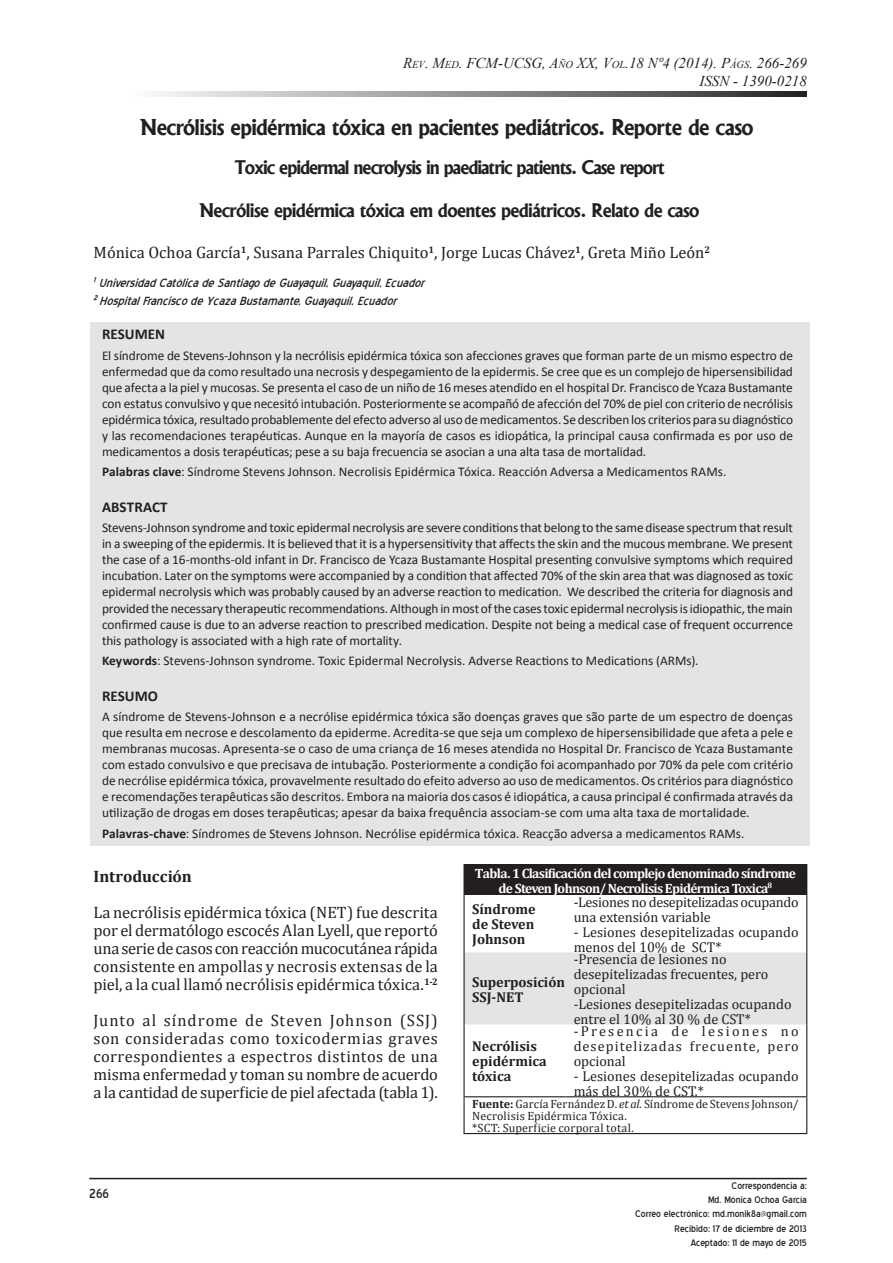
<style>
.page{position:relative;width:893px;height:1263px;background:#fff}
.page>*{position:absolute;margin:0;border:0;box-sizing:border-box;transform-origin:0 0}
.t1{font:700 21px "Albertus";letter-spacing:-.025em;color:#231f20}
.t2{font:700 18px "Albertus";letter-spacing:-.03em;color:#231f20}
.t3{font:700 18px "Albertus";letter-spacing:-.05em;color:#231f20}
.t4{font:16.5px/18px "Cambria";color:#231f20;text-align:justify}
.t5{font:700 16.5px "Cambria";color:#231f20}
.t6{font:16.5px "Blue Highway";color:#231f20}
.t7{font:italic 15px/18px "Blue Highway";color:#231f20}
.t8{font:italic 15px/18px "Times New Roman";color:#231f20;text-align:right}
.t9{font:700 15px "Calibri";color:#231f20}
.t10{font:14.25px/15px "Cambria";color:#231f20}
.t11{font:700 14.25px/15px "Cambria";color:#231f20}
.t12{font:14.25px/15px "Cambria";letter-spacing:-.02em;color:#231f20}
.t13{font:700 13.5px/15px "Cambria";letter-spacing:-.05em;color:#fff;text-align:center}
.t14{font:13.35px/16px "Calibri";color:#231f20;text-align:justify}
.t15{font:12px/14.4px "Blue Highway";color:#231f20;text-align:right}
.t16{font:12px/12px "Cambria";letter-spacing:.01em;color:#231f20}
.s1{font-size:10.5px}
.s2{font-weight:700}
.s3{font-style:italic}
</style>
<div class="page">
<svg style="left:156px;top:91px;width:651px;height:6px;background:#8c8d8f"></svg>
<hr style="left:89px;top:1178px;width:718px;height:1px;background:#231f20">
<div style="left:90px;top:323px;width:720px;height:523px;background:#e3e5e3"></div>
<div style="left:464px;top:865px;width:343px;height:30px;background:#231f20"></div>
<svg style="left:465px;top:1024px;width:341px;height:74px"></svg>
<div style="left:465px;top:952px;width:341px;height:72px;background:#e3e5e3"></div>
<hr style="left:463px;top:864px;width:103px;height:1px;background:#231f20">
<hr style="left:463px;top:865px;width:2px;height:30px;background:#231f20">
<hr style="left:566px;top:864px;width:241px;height:1px;background:#231f20">
<hr style="left:463px;top:895px;width:2px;height:57px;background:#231f20">
<hr style="left:806px;top:895px;width:1px;height:57px;background:#231f20">
<hr style="left:463px;top:952px;width:2px;height:72px;background:#231f20">
<hr style="left:806px;top:952px;width:1px;height:72px;background:#231f20">
<hr style="left:463px;top:1024px;width:2px;height:72px;background:#231f20">
<hr style="left:806px;top:1024px;width:1px;height:72px;background:#231f20">
<hr style="left:463px;top:1096px;width:103px;height:1px;background:#231f20">
<hr style="left:463px;top:1097px;width:2px;height:36px;background:#231f20">
<hr style="left:566px;top:1096px;width:241px;height:1px;background:#231f20">
<hr style="left:806px;top:1097px;width:1px;height:36px;background:#231f20">
<hr style="left:463px;top:1133px;width:103px;height:1px;background:#231f20">
<hr style="left:566px;top:1133px;width:241px;height:1px;background:#231f20">
<p class="t8" style="left:403px;top:53px;width:405px">R<span class="s1">EV</span>. M<span class="s1">ED</span>. FCM-UCSG, A<span class="s1">ÑO</span> XX, V<span class="s1">OL</span>.18 Nº4 (2014). P<span class="s1">ÁGS</span>. 266-269<br>ISSN - 1390-0218</p>
<h1 class="t1" style="left:140px;top:114px;width:615px">Necrólisis epidérmica tóxica en pacientes pediátricos. Reporte de caso</h1>
<h2 class="t3" style="left:235px;top:156px;width:432px">Toxic epidermal necrolysis in paediatric patients. Case report</h2>
<h2 class="t2" style="left:199px;top:199px;width:502px">Necrólise epidérmica tóxica em doentes pediátricos. Relato de caso</h2>
<p class="t4" style="left:94px;top:244px;width:618px">Mónica Ochoa García<sup>1</sup>, Susana Parrales Chiquito<sup>1</sup>, Jorge Lucas Chávez<sup>1</sup>, Greta Miño León<sup>2</sup></p>
<p class="t7" style="left:94px;top:274px;width:336px"><sup>1</sup> UniversidadCatólicadeSantiagodeGuayaquil,Guayaquil,Ecuador<br><sup>2</sup>HospitalFranciscodeYcazaBustamante,Guayaquil,Ecuador</p>
<p class="t9" style="left:102px;top:325px;width:64px">RESUMEN</p>
<p class="t14" style="left:102px;top:347px;width:693px">El síndrome de Stevens-Johnson y la necrólisis epidérmica tóxica son afecciones graves que forman parte de un mismo espectro de enfermedad que da como resultado una necrosis y despegamiento de la epidermis. Se cree que es un complejo de hipersensibilidad que afecta a la piel y mucosas. Se presenta el caso de un niño de 16 meses atendido en el hospital Dr. Francisco de Ycaza Bustamante con estatus convulsivo y que necesitó intubación. Posteriormente se acompañó de afección del 70% de piel con criterio de necrólisis epidérmica tóxica, resultado probablemente del efecto adverso al uso de medicamentos. Se describen los criterios para su diagnóstico y las recomendaciones terapéuticas. Aunque en la mayoría de casos es idiopática, la principal causa confirmada es por uso de medicamentos a dosis terapéuticas; pese a su baja frecuencia se asocian a una alta tasa de mortalidad.</p>
<p class="t14" style="left:102px;top:464px;width:626px"><span class="s2">Palabras clave</span>: Síndrome Stevens Johnson. Necrolisis Epidérmica Tóxica. Reacción Adversa a Medicamentos RAMs.</p>
<p class="t9" style="left:102px;top:498px;width:67px">ABSTRACT</p>
<p class="t14" style="left:102px;top:520px;width:693px">Stevens-Johnson syndrome and toxic epidermal necrolysis are severe conditions that belong to the same disease spectrum that result in a sweeping of the epidermis. It is believed that it is a hypersensitivity that affects the skin and the mucous membrane. We present the case of a 16-months-old infant in Dr. Francisco de Ycaza Bustamante Hospital presenting convulsive symptoms which required incubation. Later on the symptoms were accompanied by a condition that affected 70% of the skin area that was diagnosed as toxic epidermal necrolysis which was probably caused by an adverse reaction to medication. We described the criteria for diagnosis and provided the necessary therapeutic recommendations. Although in most of the cases toxic epidermal necrolysis is idiopathic, the main confirmed cause is due to an adverse reaction to prescribed medication. Despite not being a medical case of frequent occurrence this pathology is associated with a high rate of mortality.</p>
<p class="t14" style="left:102px;top:652px;width:598px"><span class="s2">Keywords</span>: Stevens-Johnson syndrome. Toxic Epidermal Necrolysis. Adverse Reactions to Medications (ARMs).</p>
<p class="t9" style="left:102px;top:686px;width:57px">RESUMO</p>
<p class="t14" style="left:102px;top:709px;width:693px">A síndrome de Stevens-Johnson e a necrólise epidérmica tóxica são doenças graves que são parte de um espectro de doenças que resulta em necrose e descolamento da epiderme. Acredita-se que seja um complexo de hipersensibilidade que afeta a pele e membranas mucosas. Apresenta-se o caso de uma criança de 16 meses atendida no Hospital Dr. Francisco de Ycaza Bustamante com estado convulsivo e que precisava de intubação. Posteriormente a condição foi acompanhado por 70% da pele com critério de necrólise epidérmica tóxica, provavelmente resultado do efeito adverso ao uso de medicamentos. Os critérios para diagnóstico e recomendações terapêuticas são descritos. Embora na maioria dos casos é idiopática, a causa principal é confirmada através da utilização de drogas em doses terapêuticas; apesar da baixa frequência associam-se com uma alta taxa de mortalidade.</p>
<p class="t14" style="left:102px;top:825px;width:644px"><span class="s2">Palavras-chave</span>: Síndromes de Stevens Johnson. Necrólise epidérmica tóxica. Reacção adversa a medicamentos RAMs.</p>
<p class="t5" style="left:94px;top:865px;width:100px">Introducción</p>
<p class="t4" style="left:94px;top:903px;width:346px">La necrólisis epidérmica tóxica (NET) fue descrita por el dermatólogo escocés Alan Lyell, que reportó una serie de casos con reacción mucocutánea rápida consistente en ampollas y necrosis extensas de la piel, a la cual llamó necrólisis epidérmica tóxica.<sup>1-2</sup></p>
<p class="t4" style="left:94px;top:1011px;width:346px">Junto al síndrome de Steven Johnson (SSJ) son consideradas como toxicodermias graves correspondientes a espectros distintos de una misma enfermedad y toman su nombre de acuerdo a la cantidad de superficie de piel afectada (tabla 1).</p>
<p class="t6" style="left:89px;top:1186px;width:21px">266</p>
<p class="t13" style="left:475px;top:865px;width:322px">Tabla. 1 Clasificación del complejo denominado síndrome de Steven Johnson/ Necrolisis Epidérmica Toxica<sup>8</sup></p>
<p class="t11" style="left:472px;top:901px;width:65px;text-align:justify">Síndrome de Steven Johnson</p>
<p class="t12" style="left:574px;top:894px;width:227px">-Lesiones no desepitelizadas ocupando una extensión variable</p>
<p class="t10" style="left:574px;top:924px;width:226px">- Lesiones desepitelizadas ocupando menos del 10% de SCT*</p>
<p class="t10" style="left:574px;top:952px;width:220px">-Presencia de lesiones no desepitelizadas frecuentes, pero opcional<br>-Lesiones desepitelizadas ocupando entre el 10% al 30 % de CST*</p>
<p class="t11" style="left:472px;top:974px;width:94px">Superposición<br>SSJ-NET</p>
<p class="t10" style="left:574px;top:1024px;width:227px;text-align:justify">-Presencia de lesiones no desepitelizadas frecuente, pero opcional</p>
<p class="t10" style="left:574px;top:1069px;width:226px">- Lesiones desepitelizadas ocupando más del 30% de CST.*</p>
<p class="t16" style="left:472px;top:1098px;width:328px"><span class="s2">Fuente:</span> García Fernández D. <span class="s3">et al.</span> Síndrome de Stevens Johnson/<br>Necrolisis Epidérmica Tóxica.<br>*SCT: Superficie corporal total.</p>
<p class="t11" style="left:472px;top:1038px;width:76px">Necrólisis epidérmica tóxica</p>
<p class="t15" style="left:635px;top:1178px;width:173px">Correspondencia a:<br>Md. Mónica Ochoa García<br>Correo electrónico: md.monik8a@gmail.com<br>Recibido: 17 de diciembre de 2013<br>Aceptado: 11 de mayo de 2015</p>
</div>
